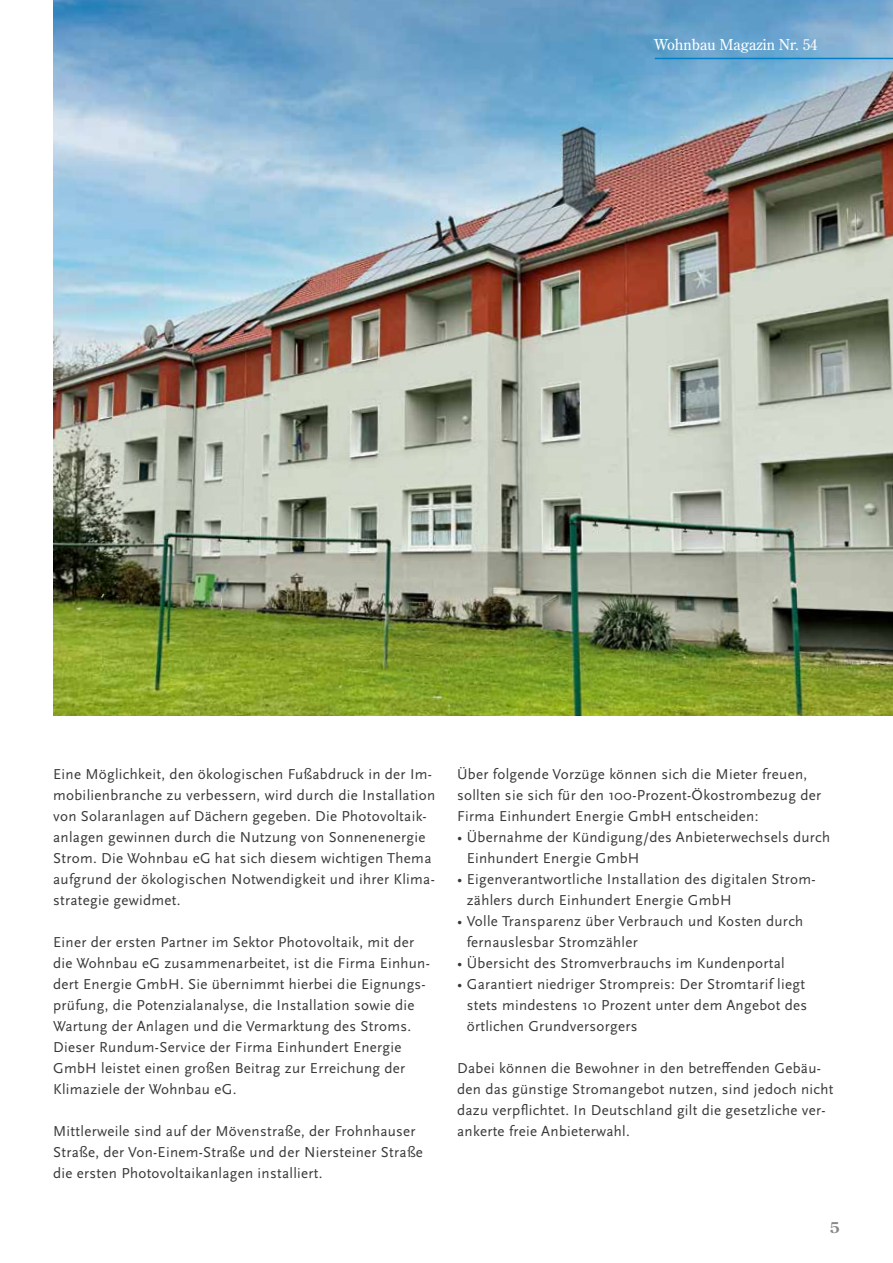
<style>
.page{position:relative;width:893px;height:1263px;background:#fff}
.page>*{position:absolute;margin:0;border:0;box-sizing:border-box;transform-origin:0 0}
.t1{font:15px/21px "Scala Sans Pro";letter-spacing:.02em;color:#383937}
.t2{font:15px "Century Old Style Std";color:#fff}
.t3{font:700 15px "Century Old Style Std";color:#878988}
</style>
<div class="page">
<img style="left:53px;top:0;width:840px;height:716px">
<hr style="left:655px;top:58px;width:238px;height:1px;background:#007fc7">
<p class="t2" style="left:654px;top:35px;width:165px">Wohnbau Magazin Nr. 54</p>
<p class="t1" style="left:53px;top:763px;width:384px">Eine Möglichkeit, den ökologischen Fußabdruck in der Im&shy;mobilienbranche zu verbessern, wird durch die Installation von Solaranlagen auf Dächern gegeben. Die Photovoltaik&shy;anlagen gewinnen durch die Nutzung von Sonnenenergie Strom. Die Wohnbau eG hat sich diesem wichtigen Thema aufgrund der ökologischen Notwendigkeit und ihrer Klima&shy;strategie gewidmet.</p>
<p class="t1" style="left:53px;top:931px;width:378px">Einer der ersten Partner im Sektor Photovoltaik, mit der die Wohnbau eG zusammenarbeitet, ist die Firma Einhun&shy;dert Energie GmbH. Sie übernimmt hierbei die Eignungs&shy;prüfung, die Potenzialanalyse, die Installation sowie die Wartung der Anlagen und die Vermarktung des Stroms.<br>Dieser Rundum-Service der Firma Einhundert Energie GmbH leistet einen großen Beitrag zur Erreichung der Klimaziele der Wohnbau eG.</p>
<p class="t1" style="left:53px;top:1120px;width:371px">Mittlerweile sind auf der Mövenstraße, der Frohnhauser<br>Straße, der Von-Einem-Straße und der Niersteiner Straße die ersten Photovoltaikanlagen installiert.</p>
<p class="t1" style="left:457px;top:763px;width:365px">Über folgende Vorzüge können sich die Mieter freuen, sollten sie sich für den 100-Prozent-Ökostrombezug der<br>Firma Einhundert Energie GmbH entscheiden:</p>
<p class="t1" style="left:467px;top:826px;width:365px;text-indent:-10px">• Übernahme der Kündigung/des Anbieterwechsels durch<br>Einhundert Energie GmbH</p>
<p class="t1" style="left:467px;top:868px;width:350px;text-indent:-10px">• Eigenverantwortliche Installation des digitalen Strom&shy;zählers durch Einhundert Energie GmbH</p>
<p class="t1" style="left:467px;top:910px;width:338px;text-indent:-10px">• Volle Transparenz über Verbrauch und Kosten durch fernauslesbar Stromzähler</p>
<p class="t1" style="left:457px;top:952px;width:329px">• Übersicht des Stromverbrauchs im Kundenportal</p>
<p class="t1" style="left:467px;top:973px;width:342px;text-indent:-10px">• Garantiert niedriger Strompreis: Der Stromtarif liegt stets mindestens 10 Prozent unter dem Angebot des örtlichen Grundversorgers</p>
<p class="t1" style="left:457px;top:1057px;width:378px">Dabei können die Bewohner in den betreffenden Gebäu&shy;den das günstige Stromangebot nutzen, sind jedoch nicht dazu verpflichtet. In Deutschland gilt die gesetzliche ver&shy;ankerte freie Anbieterwahl.</p>
<p class="t3" style="left:830px;top:1218px;width:11px">5</p>
</div>
